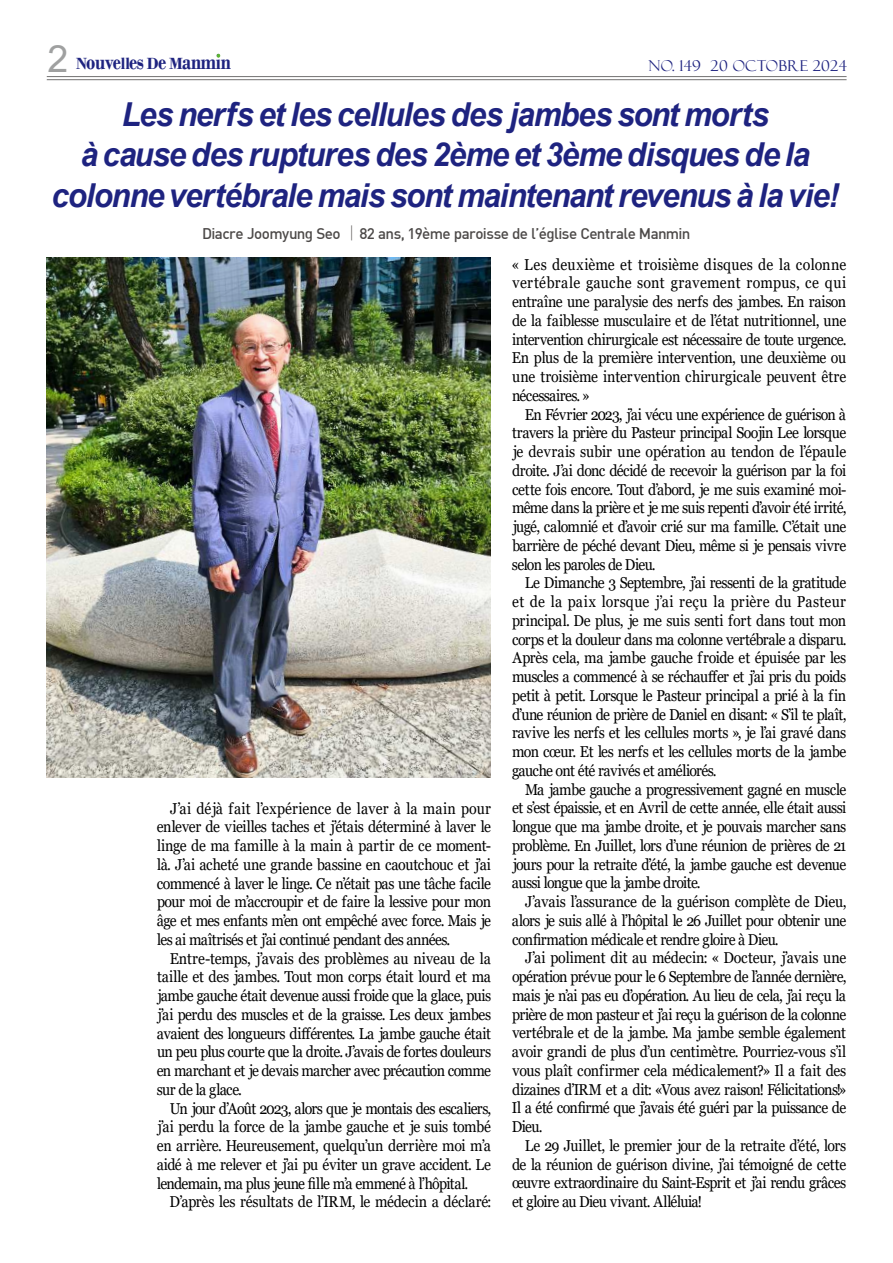
<style>
.page{position:relative;width:893px;height:1263px;background:#fff}
.page>*{position:absolute;margin:0;border:0;box-sizing:border-box;transform-origin:0 0}
.t1{font:italic 700 33px/40.5px "Arial";letter-spacing:-.03em;color:#1e2380;text-align:center;scale:.95 1}
.t2{font:700 23.55px "Bodoni";letter-spacing:-.015em;color:#1e2380;scale:.8 1}
.t3{font:15.75px/18.8px "Georgia";letter-spacing:-.035em;color:#000;text-align:justify;scale:.9 1}
.t4{font:15.75px "Georgia";letter-spacing:-.01em;color:#000;scale:.9 1}
.t5{font:15.15px "Dinmed";letter-spacing:-.035em;color:#4c4948}
.t6{font:15px "Felix Titling";letter-spacing:.02em;color:#1e2380}
.s1{font-family:"Arial";font-weight:400;font-size:37.5px;color:#9fa0a0}
.s2{font-size:16.95px}
.s3{font-family:"YDVYGO Std 11 KS Cms UHC H";font-size:16.65px}
</style>
<div class="page">
<hr style="left:47px;top:76px;width:799px;height:1px;background:#727171">
<hr style="left:47px;top:79px;width:799px;height:1px;background:#727171">
<svg style="left:217px;top:54px;width:3px;height:4px"></svg>
<img style="left:46px;top:257px;width:444px;height:520px">
<h2 class="t2" style="left:48px;top:47px;width:231px"><span class="s1">2</span> <span class="s2">N</span>ouve<span class="s2">ll</span>es <span class="s2">D</span>e <span class="s2">M</span>anmin</h2>
<p class="t6" style="left:648px;top:57px;width:200px">NO. 149 20 OCTOBRE 2024</p>
<h1 class="t1" style="left:52px;top:97px;width:830px">Les nerfs et les cellules des jambes sont morts<br>à cause des ruptures des 2ème et 3ème disques de la colonne vertébrale mais sont maintenant revenus à la vie!</h1>
<p class="t5" style="left:202px;top:226px;width:490px">Diacre Joomyung Seo <span class="s3">|</span> 82 ans, 19ème paroisse de l’église Centrale Manmin</p>
<p class="t3" style="left:157px;top:799px;width:373px;text-indent:13px">J’ai déjà fait l’expérience de laver à la main pour enlever de vieilles taches et j’étais déterminé à laver le linge de ma famille à la main à partir de ce moment&shy;là. J’ai acheté une grande bassine en caoutchouc et j’ai commencé à laver le linge. Ce n’était pas une tâche facile pour moi de m’accroupir et de faire la lessive pour mon âge et mes enfants m’en ont empêché avec force. Mais je les ai maîtrisés et j’ai continué pendant des années.</p>
<p class="t3" style="left:157px;top:949px;width:373px;text-indent:13px">Entre-temps, j’avais des problèmes au niveau de la taille et des jambes. Tout mon corps était lourd et ma jambe gauche était devenue aussi froide que la glace, puis j’ai perdu des muscles et de la graisse. Les deux jambes avaient des longueurs différentes. La jambe gauche était un peu plus courte que la droite. J’avais de fortes douleurs en marchant et je devais marcher avec précaution comme sur de la glace.</p>
<p class="t3" style="left:157px;top:1099px;width:373px;text-indent:13px">Un jour d’Août 2023, alors que je montais des escaliers, j’ai perdu la force de la jambe gauche et je suis tombé en arrière. Heureusement, quelqu’un derrière moi m’a aidé à me relever et j’ai pu éviter un grave accident. Le lendemain, ma plus jeune fille m’a emmené à l’hôpital.</p>
<p class="t4" style="left:170px;top:1193px;width:359px">D’après les résultats de l’IRM, le médecin a déclaré:</p>
<p class="t3" style="left:511px;top:255px;width:374px">« Les deuxième et troisième disques de la colonne vertébrale gauche sont gravement rompus, ce qui entraîne une paralysie des nerfs des jambes. En raison de la faiblesse musculaire et de l’état nutritionnel, une intervention chirurgicale est nécessaire de toute urgence.<br>En plus de la première intervention, une deuxième ou une troisième intervention chirurgicale peuvent être nécessaires. »</p>
<p class="t3" style="left:512px;top:405px;width:373px;text-indent:13px">En Février 2023, j’ai vécu une expérience de guérison à travers la prière du Pasteur principal Soojin Lee lorsque je devrais subir une opération au tendon de l’épaule droite. J’ai donc décidé de recevoir la guérison par la foi cette fois encore. Tout d’abord, je me suis examiné moi&shy;même dans la prière et je me suis repenti d’avoir été irrité, jugé, calomnié et d’avoir crié sur ma famille. C’était une barrière de péché devant Dieu, même si je pensais vivre selon les paroles de Dieu.</p>
<p class="t3" style="left:512px;top:573px;width:373px;text-indent:13px">Le Dimanche 3 Septembre, j’ai ressenti de la gratitude et de la paix lorsque j’ai reçu la prière du Pasteur principal. De plus, je me suis senti fort dans tout mon corps et la douleur dans ma colonne vertébrale a disparu.<br>Après cela, ma jambe gauche froide et épuisée par les muscles a commencé à se réchauffer et j’ai pris du poids petit à petit. Lorsque le Pasteur principal a prié à la fin d’une réunion de prière de Daniel en disant: « S’il te plaît, ravive les nerfs et les cellules morts », je l’ai gravé dans mon cœur. Et les nerfs et les cellules morts de la jambe gauche ont été ravivés et améliorés.</p>
<p class="t3" style="left:512px;top:780px;width:373px;text-indent:13px">Ma jambe gauche a progressivement gagné en muscle et s’est épaissie, et en Avril de cette année, elle était aussi longue que ma jambe droite, et je pouvais marcher sans problème. En Juillet, lors d’une réunion de prières de 21 jours pour la retraite d’été, la jambe gauche est devenue aussi longue que la jambe droite.</p>
<p class="t3" style="left:512px;top:892px;width:373px;text-indent:13px">J’avais l’assurance de la guérison complète de Dieu, alors je suis allé à l’hôpital le 26 Juillet pour obtenir une confirmation médicale et rendre gloire à Dieu.</p>
<p class="t3" style="left:512px;top:948px;width:373px;text-indent:13px">J’ai poliment dit au médecin: « Docteur, j’avais une opération prévue pour le 6 Septembre de l’année dernière, mais je n’ai pas eu d’opération. Au lieu de cela, j’ai reçu la prière de mon pasteur et j’ai reçu la guérison de la colonne vertébrale et de la jambe. Ma jambe semble également avoir grandi de plus d’un centimètre. Pourriez-vous s’il vous plaît confirmer cela médicalement?» Il a fait des dizaines d’IRM et a dit: «Vous avez raison! Félicitations!» Il a été confirmé que j’avais été guéri par la puissance de Dieu.</p>
<p class="t3" style="left:512px;top:1136px;width:373px;text-indent:13px">Le 29 Juillet, le premier jour de la retraite d’été, lors de la réunion de guérison divine, j’ai témoigné de cette œuvre extraordinaire du Saint-Esprit et j’ai rendu grâces et gloire au Dieu vivant. Alléluia!</p>
</div>
